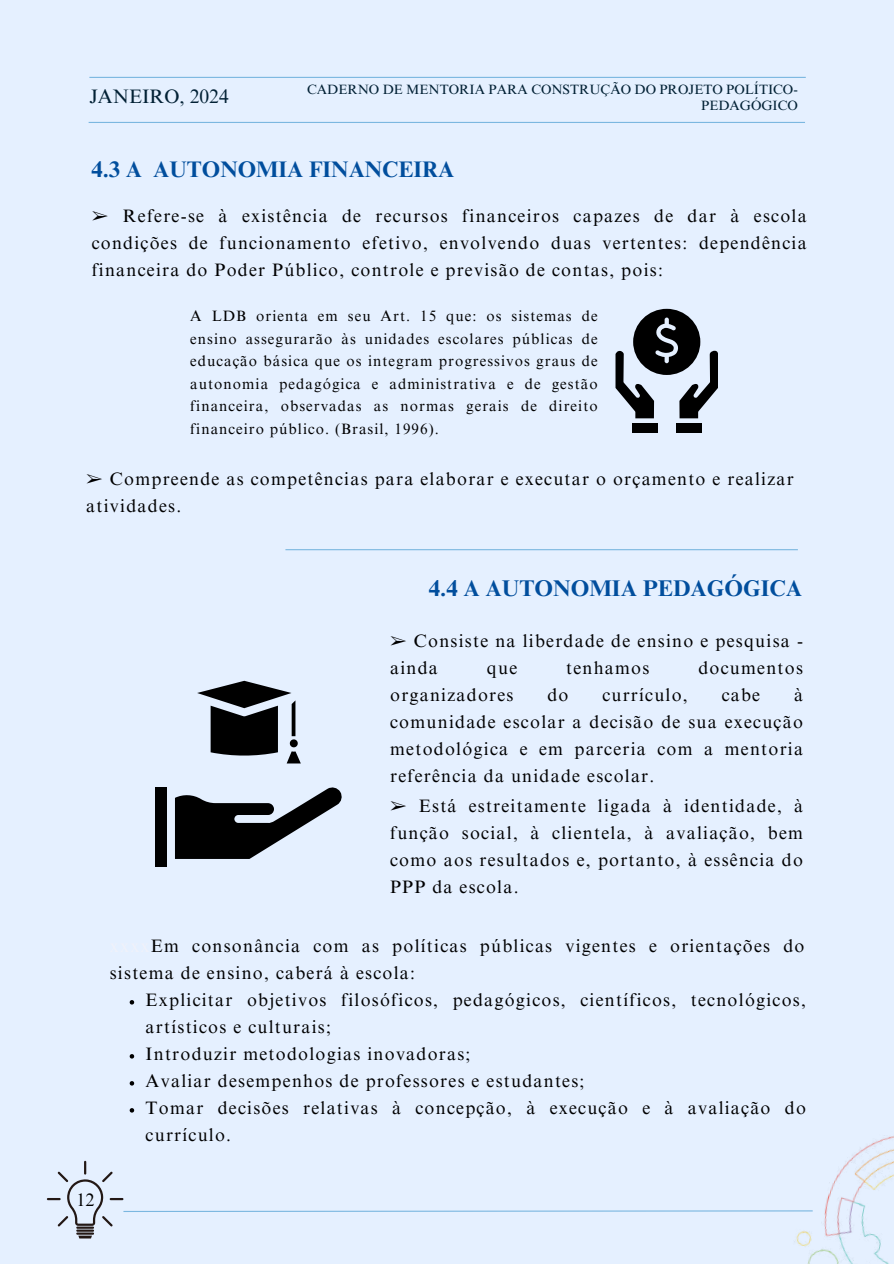
<style>
.page{position:relative;width:894px;height:1264px;background:#fff}
.page>*{position:absolute;margin:0;border:0;box-sizing:border-box;transform-origin:0 0}
.t1{font:700 22.8px "Times NRMT Pro";color:#014e9d}
.t2{font:700 22.5px "Times NRMT Pro";color:#014e9d}
.t3{font:19.5px "Times NRMT Pro";color:#022135}
.t4{font:18px/27px "Times NRMT Pro";letter-spacing:.07em;color:#000}
.t5{font:15px/22.5px "Times NRMT Pro";letter-spacing:.07em;color:#000;text-align:justify}
.t6{font:13.5px/15.8px "Times NRMT Pro";color:#022135;text-align:right}
.s1{font-family:"Free Serif"}
.s2{color:#f0f2fa}
</style>
<div class="page">
<div style="left:0;top:0;width:893px;height:1263px;background:#e5f0ff"></div>
<hr style="left:89px;top:122px;width:715px;height:1px;background:#7bb7e0">
<hr style="left:285px;top:549px;width:512px;height:1px;background:#7bb7e0">
<hr style="left:89px;top:77px;width:716px;height:1px;background:#7bb7e0">
<div style="left:675px;top:422px;width:26px;height:10px;background:#000"></div>
<div style="left:631px;top:422px;width:26px;height:10px;background:#000"></div>
<svg style="left:615px;top:309px;width:102px;height:109px"></svg>
<svg style="left:175px;top:787px;width:167px;height:72px"></svg>
<div style="left:155px;top:787px;width:12px;height:79px;background:#000"></div>
<svg style="left:197px;top:680px;width:104px;height:83px"></svg>
<svg style="left:130px;top:1000px;width:4px;height:4px"></svg>
<svg style="left:130px;top:1054px;width:4px;height:4px"></svg>
<svg style="left:130px;top:1081px;width:4px;height:4px"></svg>
<svg style="left:130px;top:1108px;width:4px;height:4px"></svg>
<img style="left:794px;top:1136px;width:99px;height:127px">
<hr style="left:47px;top:1197px;width:14px;height:3px;background:#231815">
<svg style="left:58px;top:1160px;width:755px;height:78px"></svg>
<p class="t3" style="left:89px;top:89px;width:141px">JANEIRO, 2024</p>
<p class="t6" style="left:307px;top:83px;width:492px">CADERNO DE MENTORIA PARA CONSTRUÇÃO DO PROJETO POLÍTICO-<br>PEDAGÓGICO</p>
<p class="t2" style="left:91px;top:160px;width:364px">4.3 A AUTONOMIA FINANCEIRA</p>
<p class="t4" style="left:92px;top:205px;width:716px;text-align:justify"><span class="s1">➢</span> Refere-se à existência de recursos financeiros capazes de dar à escola condições de funcionamento efetivo, envolvendo duas vertentes: dependência financeira do Poder Público, controle e previsão de contas, pois:</p>
<p class="t5" style="left:190px;top:307px;width:409px">A LDB orienta em seu Art. 15 que: os sistemas de ensino assegurarão às unidades escolares públicas de educação básica que os integram progressivos graus de autonomia pedagógica e administrativa e de gestão financeira, observadas as normas gerais de direito financeiro público. (Brasil, 1996).</p>
<p class="t4" style="left:86px;top:468px;width:708px"><span class="s1">➢</span> Compreende as competências para elaborar e executar o orçamento e realizar atividades.</p>
<p class="t1" style="left:429px;top:580px;width:374px">4.4 A AUTONOMIA PEDAGÓGICA</p>
<p class="t4" style="left:390px;top:629px;width:414px"><span class="s1">➢</span> Consiste na liberdade de ensino e pesquisa - ainda</p>
<p class="t4" style="left:487px;top:656px;width:32px">que</p>
<p class="t4" style="left:566px;top:656px;width:85px">tenhamos</p>
<p class="t4" style="left:698px;top:656px;width:106px">documentos</p>
<p class="t4" style="left:390px;top:683px;width:125px">organizadores</p>
<p class="t4" style="left:547px;top:683px;width:23px">do</p>
<p class="t4" style="left:602px;top:683px;width:87px">currículo,</p>
<p class="t4" style="left:721px;top:683px;width:40px">cabe</p>
<p class="t4" style="left:390px;top:683px;width:414px;text-align:justify;text-indent:404px">à comunidade escolar a decisão de sua execução metodológica e em parceria com a mentoria referência da unidade escolar.</p>
<p class="t4" style="left:390px;top:795px;width:414px;text-align:justify"><span class="s1">➢</span> Está estreitamente ligada à identidade, à função social, à clientela, à avaliação, bem como aos resultados e, portanto, à essência do PPP da escola.</p>
<p class="t4" style="left:110px;top:934px;width:696px"><span class="s2">xxxx</span>Em consonância com as políticas públicas vigentes e orientações do sistema de ensino, caberá à escola:</p>
<p class="t4" style="left:146px;top:988px;width:661px">Explicitar objetivos filosóficos, pedagógicos, científicos, tecnológicos, artísticos e culturais;<br>Introduzir metodologias inovadoras;<br>Avaliar desempenhos de professores e estudantes;<br>Tomar decisões relativas à concepção, à execução e à avaliação do currículo.</p>
<p class="t4" style="left:77px;top:1188px;width:20px">12</p>
</div>
